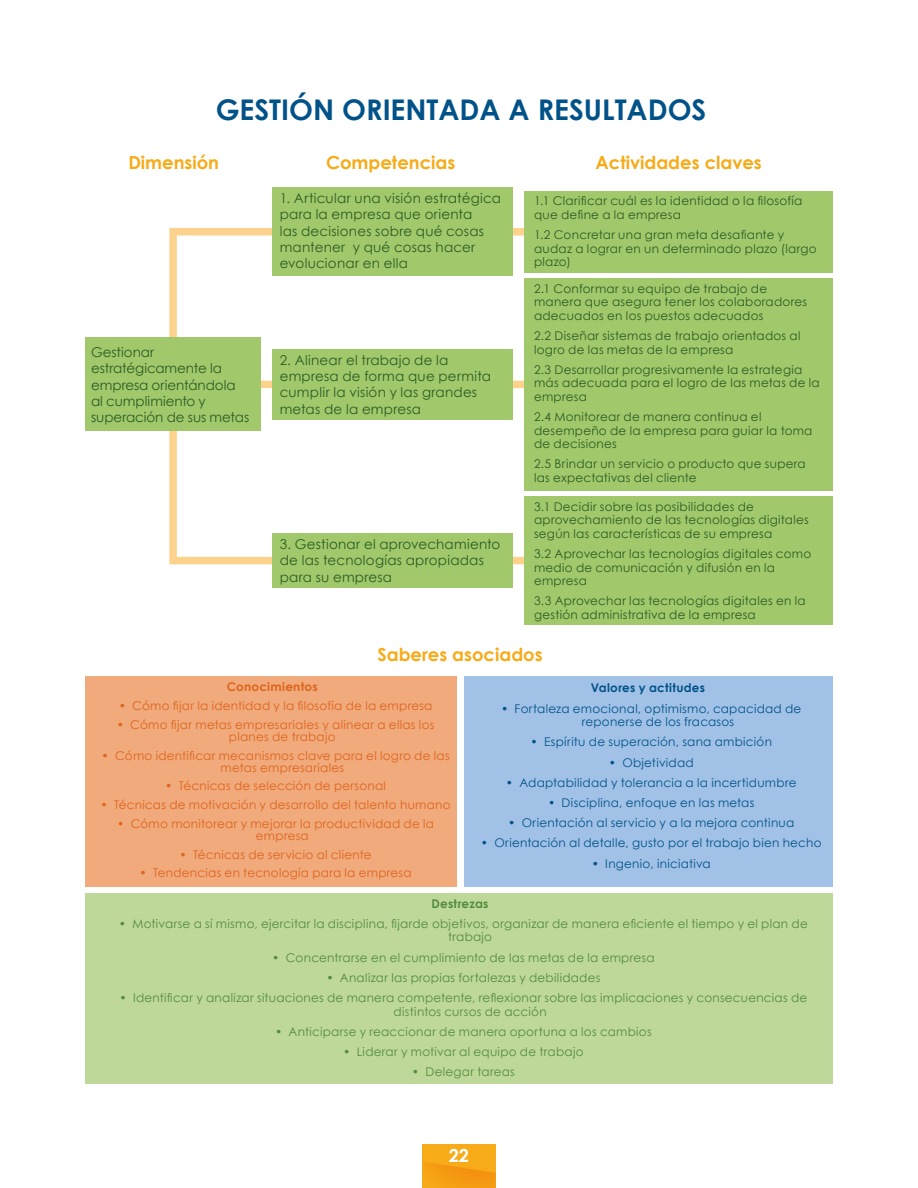
<style>
.page{position:relative;width:918px;height:1188px;background:#fff}
.page>*{position:absolute;margin:0;border:0;box-sizing:border-box;transform-origin:0 0}
.t1{font:700 28.5px "Century Gothic";color:#015289}
.t2{font:700 18px "Century Gothic";color:#f7ab18}
.t3{font:700 18px "Century Gothic";color:#fff}
.t4{font:13.5px/16.2px "Century Gothic";letter-spacing:.015em;color:#2d5b23}
.t5{font:13.5px/16.2px "Century Gothic";letter-spacing:-.005em;color:#2d5b23}
.t6{font:12px/13.5px "Century Gothic";letter-spacing:.02em;color:#2d5b23}
.t7{font:12px/13.5px "Century Gothic";letter-spacing:.02em;color:#538c3e}
.t8{font:12px/12px "Century Gothic";letter-spacing:.02em;color:#df641c}
.t9{font:12px/13.5px "Century Gothic";letter-spacing:.02em;color:#015289}
.t10{font:700 12px "Century Gothic";letter-spacing:.025em;color:#015289}
.t11{font:700 12px "Century Gothic";letter-spacing:.02em;color:#df641c}
.t12{font:700 12px "Century Gothic";letter-spacing:.02em;color:#538c3e}
</style>
<div class="page">
<div style="left:85px;top:676px;width:372px;height:211px;background:#f0aa7c"></div>
<div style="left:464px;top:676px;width:369px;height:211px;background:#a1c2e6"></div>
<div style="left:85px;top:893px;width:748px;height:191px;background:#bed899"></div>
<div style="left:173px;top:381px;width:361px;height:7px;background:#fdd28d"></div>
<div style="left:173px;top:557px;width:361px;height:7px;background:#fdd28d"></div>
<div style="left:169px;top:228px;width:8px;height:336px;background:#fdd28d"></div>
<div style="left:173px;top:228px;width:361px;height:7px;background:#fdd28d"></div>
<div style="left:85px;top:338px;width:176px;height:93px;background:#a1c96c"></div>
<div style="left:525px;top:191px;width:308px;height:82px;background:#a1c96c"></div>
<div style="left:525px;top:278px;width:308px;height:213px;background:#a1c96c"></div>
<div style="left:525px;top:496px;width:308px;height:129px;background:#a1c96c"></div>
<div style="left:272px;top:349px;width:241px;height:71px;background:#a1c96c"></div>
<div style="left:272px;top:533px;width:241px;height:55px;background:#a1c96c"></div>
<div style="left:272px;top:188px;width:241px;height:88px;background:#a1c96c"></div>
<div style="left:422px;top:1144px;width:74px;height:44px;background:#f7ab18"></div>
<svg style="left:425px;top:1163px;width:71px;height:25px"></svg>
<h1 class="t1" style="left:216px;top:91px;width:492px">GESTIÓN ORIENTADA A RESULTADOS</h1>
<h2 class="t2" style="left:128px;top:151px;width:92px">Dimensión</h2>
<h2 class="t2" style="left:326px;top:151px;width:131px">Competencias</h2>
<h2 class="t2" style="left:596px;top:151px;width:168px">Actividades claves</h2>
<p class="t5" style="left:91px;top:344px;width:160px">Gestionar estratégicamente la empresa orientándola al cumplimiento y superación de sus metas</p>
<p class="t4" style="left:280px;top:190px;width:223px">1. Articular una visión estratégica para la empresa que orienta<br>las decisiones sobre qué cosas mantener y qué cosas hacer evolucionar en ella</p>
<p class="t4" style="left:280px;top:352px;width:213px">2. Alinear el trabajo de la empresa de forma que permita cumplir la visión y las grandes metas de la empresa</p>
<p class="t4" style="left:280px;top:536px;width:222px">3. Gestionar el aprovechamiento de las tecnologías apropiadas para su empresa</p>
<p class="t6" style="left:534px;top:194px;width:270px">1.1 Clarificar cuál es la identidad o la filosofía que define a la empresa</p>
<p class="t6" style="left:534px;top:228px;width:284px">1.2 Concretar una gran meta desafiante y audaz a lograr en un determinado plazo (largo plazo)</p>
<p class="t6" style="left:534px;top:282px;width:274px">2.1 Conformar su equipo de trabajo de manera que asegura tener los colaboradores adecuados en los puestos adecuados</p>
<p class="t6" style="left:534px;top:329px;width:268px">2.2 Diseñar sistemas de trabajo orientados al logro de las metas de la empresa</p>
<p class="t6" style="left:534px;top:363px;width:287px">2.3 Desarrollar progresivamente la estrategia más adecuada para el logro de las metas de la empresa</p>
<p class="t6" style="left:534px;top:410px;width:280px">2.4 Monitorear de manera continua el desempeño de la empresa para guiar la toma de decisiones</p>
<p class="t6" style="left:534px;top:457px;width:273px">2.5 Brindar un servicio o producto que supera las expectativas del cliente</p>
<p class="t6" style="left:534px;top:500px;width:276px">3.1 Decidir sobre las posibilidades de aprovechamiento de las tecnologías digitales según las características de su empresa</p>
<p class="t6" style="left:534px;top:547px;width:279px">3.2 Aprovechar las tecnologías digitales como medio de comunicación y difusión en la empresa</p>
<p class="t6" style="left:534px;top:594px;width:273px">3.3 Aprovechar las tecnologías digitales en la gestión administrativa de la empresa</p>
<h2 class="t2" style="left:377px;top:644px;width:167px">Saberes asociados</h2>
<p class="t11" style="left:227px;top:679px;width:92px">Conocimientos</p>
<p class="t8" style="left:119px;top:700px;width:315px">• Cómo fijar la identidad y la filosofía de la empresa</p>
<p class="t8" style="left:229px;top:718px;width:207px;text-indent:-112px">• Cómo fijar metas empresariales y alinear a ellas los planes de trabajo</p>
<p class="t8" style="left:221px;top:749px;width:231px;text-indent:-119px">• Cómo identificar mecanismos clave para el logro de las metas empresariales</p>
<p class="t8" style="left:165px;top:780px;width:222px">• Técnicas de selección de personal</p>
<p class="t8" style="left:101px;top:799px;width:352px">• Técnicas de motivación y desarrollo del talento humano</p>
<p class="t8" style="left:256px;top:817px;width:180px;text-indent:-139px">• Cómo monitorear y mejorar la productividad de la empresa</p>
<p class="t8" style="left:180px;top:848px;width:194px">• Técnicas de servicio al cliente</p>
<p class="t8" style="left:140px;top:867px;width:274px">• Tendencias en tecnología para la empresa</p>
<p class="t10" style="left:591px;top:680px;width:116px">Valores y actitudes</p>
<p class="t9" style="left:582px;top:701px;width:221px;text-indent:-81px">• Fortaleza emocional, optimismo, capacidad de reponerse de los fracasos</p>
<p class="t9" style="left:531px;top:735px;width:243px">• Espíritu de superación, sana ambición</p>
<p class="t9" style="left:609px;top:755px;width:86px">• Objetividad</p>
<p class="t9" style="left:506px;top:775px;width:292px">• Adaptabilidad y tolerancia a la incertidumbre</p>
<p class="t9" style="left:548px;top:796px;width:208px">• Disciplina, enfoque en las metas</p>
<p class="t9" style="left:508px;top:816px;width:288px">• Orientación al servicio y a la mejora continua</p>
<p class="t9" style="left:481px;top:836px;width:342px">• Orientación al detalle, gusto por el trabajo bien hecho</p>
<p class="t9" style="left:592px;top:856px;width:121px">• Ingenio, iniciativa</p>
<p class="t12" style="left:432px;top:896px;width:59px">Destrezas</p>
<p class="t7" style="left:448px;top:917px;width:361px;text-indent:-329px">• Motivarse a sí mismo, ejercitar la disciplina, fijarde objetivos, organizar de manera eficiente el tiempo y el plan de trabajo</p>
<p class="t7" style="left:272px;top:950px;width:384px">• Concentrarse en el cumplimiento de las metas de la empresa</p>
<p class="t7" style="left:326px;top:971px;width:275px">• Analizar las propias fortalezas y debilidades</p>
<p class="t7" style="left:394px;top:991px;width:415px;text-indent:-274px">• Identificar y analizar situaciones de manera competente, reflexionar sobre las implicaciones y consecuencias de distintos cursos de acción</p>
<p class="t7" style="left:275px;top:1025px;width:378px">• Anticiparse y reaccionar de manera oportuna a los cambios</p>
<p class="t7" style="left:343px;top:1045px;width:242px">• Liderar y motivar al equipo de trabajo</p>
<p class="t7" style="left:412px;top:1065px;width:104px">• Delegar tareas</p>
<h2 class="t3" style="left:449px;top:1144px;width:22px">22</h2>
</div>
